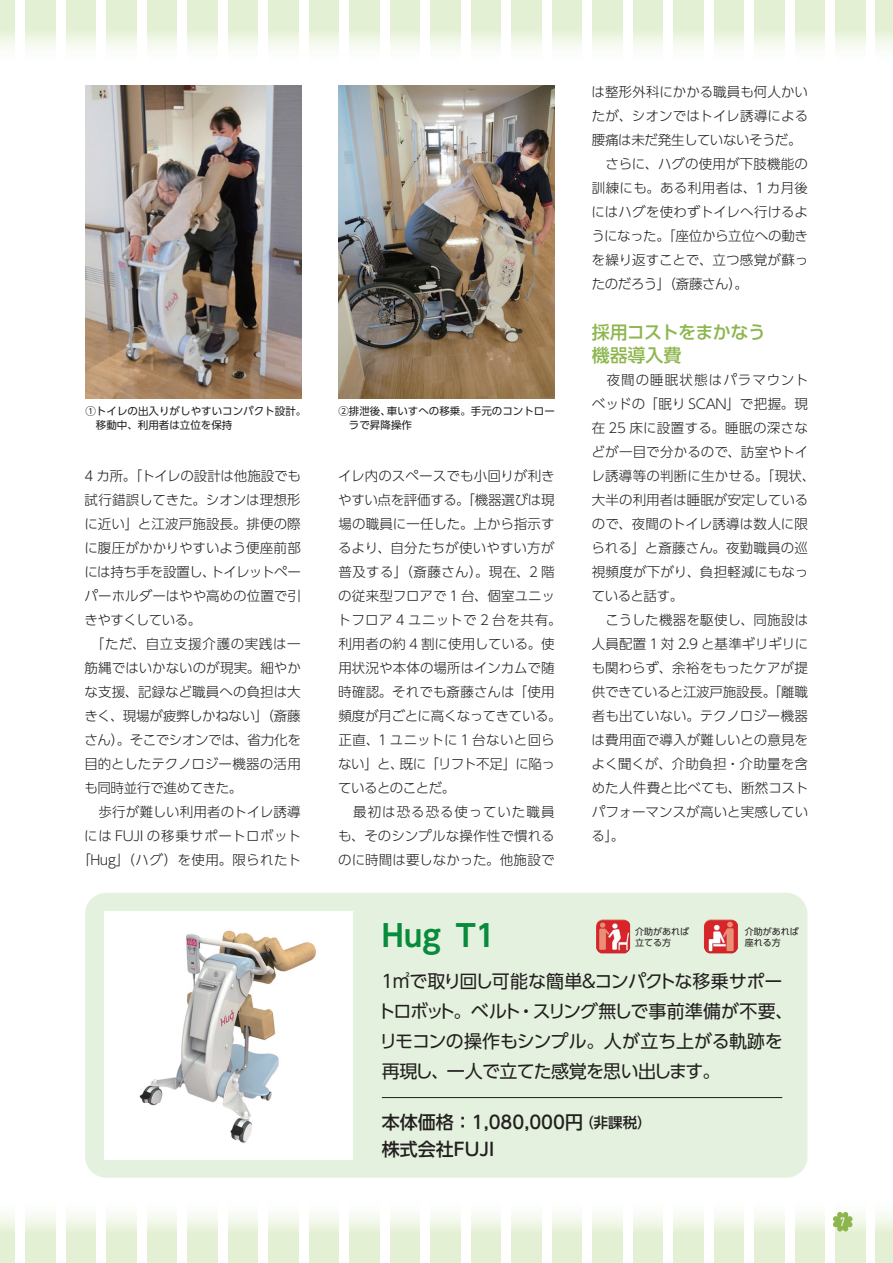
<style>
.page{position:relative;width:893px;height:1263px;background:#fff}
.page>*{position:absolute;margin:0;border:0;box-sizing:border-box;transform-origin:0 0}
.t1{font:700 30px "UD Shin Go Pr 6 De";color:#088b3c}
.t2{font:18px/30px "UD Shin Go Pr 6";letter-spacing:-.03em;color:#231f20}
.t3{font:500 18px/27px "UD Shin Go Pr 6";color:#231f20}
.t4{font:500 18px/24px "UD Shin Go Pr 6";letter-spacing:-.035em;color:#8db64e}
.t5{font:300 13.5px/24px "UD Shin Go Pr 6";letter-spacing:.005em;color:#231f20}
.t6{font:300 13.5px "UD Shin Go Pr 6";letter-spacing:-.03em;color:#231f20}
.t7{font:300 13.5px "UD Shin Go Pr 6";letter-spacing:.025em;color:#231f20}
.t8{font:300 13.5px "UD Shin Go Pr 6";letter-spacing:-.015em;color:#231f20}
.t9{font:300 13.5px "UD Shin Go Pr 6";letter-spacing:-.02em;color:#231f20}
.t10{font:300 13.5px "UD Shin Go Pr 6";letter-spacing:-.025em;color:#231f20}
.t11{font:300 13.5px "UD Shin Go Pr 6";letter-spacing:.04em;color:#231f20}
.t12{font:300 13.5px "UD Shin Go Pr 6";letter-spacing:.05em;color:#231f20}
.t13{font:300 13.5px "UD Shin Go Pr 6";letter-spacing:-.035em;color:#231f20}
.t14{font:500 12px "DIN Cond";color:#fff}
.t15{font:10.5px/13.5px "UD Shin Go Pr 6";color:#231f20}
.t16{font:9px/10.5px "UD Shin Go Pr 6";color:#231f20}
.s1{font-size:14.4px}
</style>
<div class="page">
<img style="left:835px;top:1215px;width:30px;height:48px">
<svg style="left:833px;top:1212px;width:19px;height:19px"></svg>
<img style="left:85px;top:85px;width:216px;height:314px">
<img style="left:338px;top:85px;width:217px;height:313px">
<div style="left:85px;top:893px;width:722px;height:285px;background:#e4f1de;border-radius:21px"></div>
<div style="left:105px;top:911px;width:248px;height:248px;background:#fff"></div>
<hr style="left:382px;top:1097px;width:400px;height:1px;background:#231f20">
<img style="left:139px;top:930px;width:177px;height:213px">
<img style="left:596px;top:919px;width:34px;height:34px">
<img style="left:704px;top:919px;width:34px;height:34px">
<p class="t15" style="left:96px;top:404px;width:212px;text-indent:-10px">①トイレの出入りがしやすいコンパクト設計。移動中、利用者は立位を保持</p>
<p class="t15" style="left:349px;top:404px;width:207px;text-indent:-10px">②排泄後、車いすへの移乗。手元のコントローラで昇降操作</p>
<p class="t8" style="left:85px;top:465px;width:218px">4 カ所。「トイレの設計は他施設でも</p>
<p class="t5" style="left:85px;top:487px;width:218px">試行錯誤してきた。シオンは理想形</p>
<p class="t5" style="left:84px;top:511px;width:218px">に近い」と江波戸施設長。排便の際</p>
<p class="t5" style="left:84px;top:535px;width:218px">に腹圧がかかりやすいよう便座前部</p>
<p class="t6" style="left:84px;top:561px;width:218px">には持ち手を設置し、トイレットペー</p>
<p class="t5" style="left:85px;top:583px;width:218px">パーホルダーはやや高めの位置で引</p>
<p class="t13" style="left:84px;top:609px;width:118px">きやすくしている。</p>
<p class="t12" style="left:85px;top:633px;width:218px">　「ただ、自立支援介護の実践は一</p>
<p class="t5" style="left:85px;top:655px;width:218px">筋縄ではいかないのが現実。細やか</p>
<p class="t5" style="left:84px;top:679px;width:218px">な支援、記録など職員への負担は大</p>
<p class="t9" style="left:84px;top:704px;width:218px">きく、現場が疲弊しかねない」（斎藤</p>
<p class="t10" style="left:84px;top:728px;width:218px">さん）。そこでシオンでは、省力化を</p>
<p class="t5" style="left:84px;top:751px;width:218px">目的としたテクノロジー機器の活用</p>
<p class="t6" style="left:84px;top:776px;width:160px">も同時並行で進めてきた。</p>
<p class="t5" style="left:85px;top:799px;width:218px">　歩行が難しい利用者のトイレ誘導</p>
<p class="t11" style="left:84px;top:824px;width:218px">には FUJI の移乗サポートロボット</p>
<p class="t7" style="left:77px;top:848px;width:225px">「Hug」（ハグ）を使用。限られたト</p>
<p class="t5" style="left:338px;top:463px;width:226px">イレ内のスペースでも小回りが利きやすい点を評価する。「機器選びは現場の職員に一任した。上から指示するより、自分たちが使いやすい方が普及する」（斎藤さん）。現在、2 階の従来型フロアで 1 台、個室ユニットフロア 4 ユニットで 2 台を共有。利用者の約 4 割に使用している。使用状況や本体の場所はインカムで随時確認。それでも斎藤さんは「使用頻度が月ごとに高くなってきている。正直、1 ユニットに 1 台ないと回らない」と、既に「リフト不足」に陥っているとのことだ。<br>　最初は恐る恐る使っていた職員も、そのシンプルな操作性で慣れるのに時間は要しなかった。他施設で</p>
<p class="t5" style="left:591px;top:79px;width:218px">は整形外科にかかる職員も何人かいたが、シオンではトイレ誘導による腰痛は未だ発生していないそうだ。　さらに、ハグの使用が下肢機能の訓練にも。ある利用者は、1 カ月後にはハグを使わずトイレへ行けるようになった。「座位から立位への動きを繰り返すことで、立つ感覚が蘇ったのだろう」（斎藤さん）。</p>
<h2 class="t4" style="left:592px;top:319px;width:175px">採用コストをまかなう機器導入費</h2>
<p class="t5" style="left:591px;top:367px;width:225px">　夜間の睡眠状態はパラマウントベッドの「眠り SCAN」で把握。現在 25 床に設置する。睡眠の深さなどが一目で分かるので、訪室やトイレ誘導等の判断に生かせる。「現状、大半の利用者は睡眠が安定しているので、夜間のトイレ誘導は数人に限られる」と斎藤さん。夜勤職員の巡視頻度が下がり、負担軽減にもなっていると話す。　<br>　こうした機器を駆使し、同施設は人員配置 1 対 2.9 と基準ギリギリにも関わらず、余裕をもったケアが提供できていると江波戸施設長。「離職者も出ていない。テクノロジー機器は費用面で導入が難しいとの意見をよく聞くが、介助負担・介助量を含めた人件費と比べても、断然コストパフォーマンスが高いと実感している」。</p>
<h1 class="t1" style="left:382px;top:911px;width:115px">Hug T1</h1>
<h2 class="t2" style="left:378px;top:966px;width:417px">1㎡で取り回し可能な簡単＆コンパクトな移乗サポートロボット。ベルト・スリング無しで事前準備が不要、リモコンの操作もシンプル。人が立ち上がる軌跡を再現し、一人で立てた感覚を思い出します。</h2>
<h2 class="t3" style="left:382px;top:1108px;width:271px">本体価格：1,080,000円<span class="s1">（非課税）</span>株式会社FUJI</h2>
<p class="t16" style="left:635px;top:926px;width:55px">介助があれば立てる方</p>
<p class="t16" style="left:745px;top:926px;width:55px">介助があれば座れる方</p>
<p class="t14" style="left:840px;top:1214px;width:6px">7</p>
</div>
